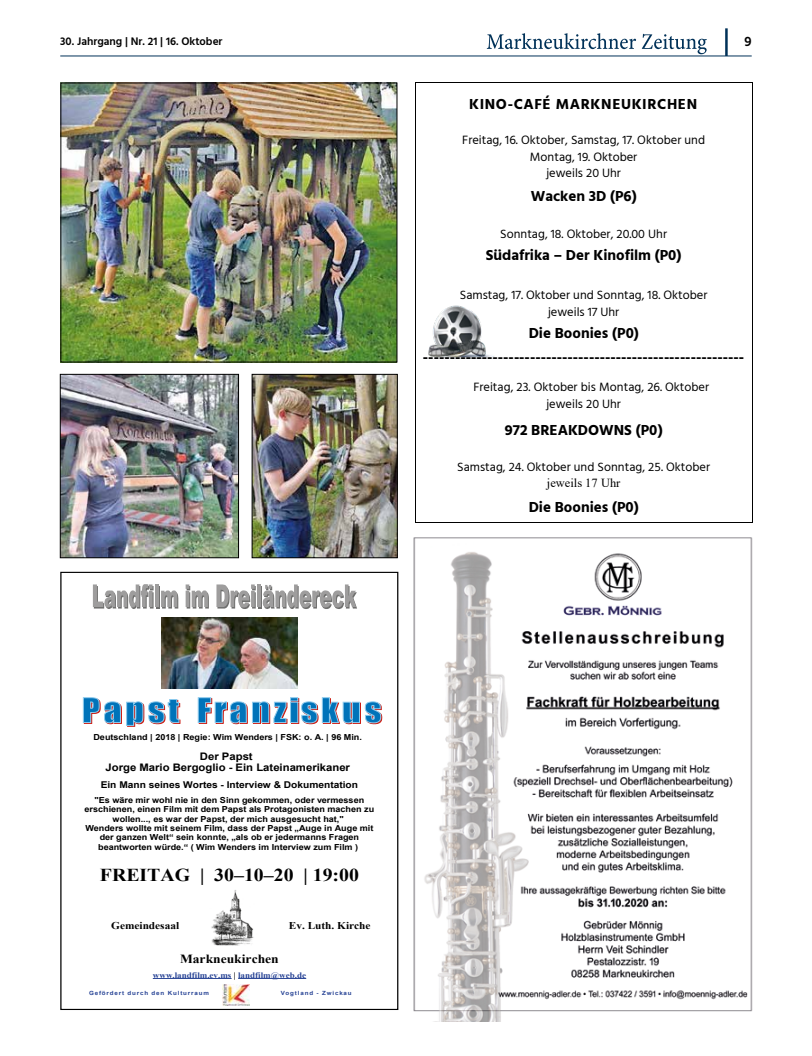
<style>
.page{position:relative;width:812px;height:1056px;background:#fff}
.page>*{position:absolute;margin:0;border:0;box-sizing:border-box;transform-origin:0 0}
.t1{font:700 18.12px "Times New Roman";color:#000;scale:1.09 1}
.t2{font:700 14.88px/23.8px "Hind Madurai";color:#000;text-align:center}
.t3{font:700 14.88px "Hind Madurai";letter-spacing:.035em;color:#000}
.t4{font:600 13.75px "Hind Madurai";color:#000}
.t5{font:700 12.5px "Times New Roman";color:#000;scale:1.09 1}
.t6{font:12.38px/17.1px "Hind Madurai";color:#000;text-align:center}
.t7{font:12.38px "Times New Roman";color:#000}
.t8{font:600 11.25px "Hind Madurai";color:#000}
.t9{font:700 10.38px/11.6px "Arial";color:#000;text-align:center;scale:1.09 1}
.t10{font:700 10.38px "Times New Roman";color:#000;scale:1.09 1}
.t11{font:700 9.38px "Arial";color:#000;scale:1.09 1}
.t12{font:700 8.25px/9.2px "Arial";color:#000;text-align:center;scale:1.09 1}
.t13{font:700 8.25px "Times New Roman";color:#274395;scale:1.09 1}
.t14{font:700 5.75px "Arial";letter-spacing:.135em;color:#274395;scale:1.09 1}
.s1{color:#000}
</style>
<div class="page">
<img style="left:254px;top:376px;width:141px;height:180px">
<div style="left:252px;top:374px;width:145px;height:184px;border:1px solid #000"></div>
<img style="left:62px;top:85px;width:333px;height:275px">
<img style="left:62px;top:376px;width:175px;height:180px">
<div style="left:60px;top:374px;width:179px;height:184px;border:1px solid #000"></div>
<img style="left:428px;top:305px;width:67px;height:54px">
<hr style="left:415px;top:83px;width:336px;height:1px;background:#000">
<svg style="left:415px;top:84px;width:1px;height:95px"></svg>
<hr style="left:415px;top:179px;width:1px;height:46px;background:#000">
<hr style="left:751px;top:179px;width:1px;height:46px;background:#000">
<svg style="left:415px;top:225px;width:1px;height:122px"></svg>
<hr style="left:415px;top:347px;width:1px;height:31px;background:#000">
<hr style="left:751px;top:347px;width:1px;height:31px;background:#000">
<svg style="left:415px;top:378px;width:1px;height:35px"></svg>
<hr style="left:415px;top:413px;width:1px;height:45px;background:#000">
<hr style="left:751px;top:413px;width:1px;height:45px;background:#000">
<svg style="left:415px;top:458px;width:1px;height:32px"></svg>
<hr style="left:415px;top:522px;width:336px;height:1px;background:#000">
<hr style="left:415px;top:490px;width:1px;height:32px;background:#000">
<hr style="left:751px;top:490px;width:1px;height:32px;background:#000">
<hr style="left:153px;top:978px;width:78px;height:1px;background:#274395">
<hr style="left:238px;top:978px;width:68px;height:1px;background:#274395">
<svg style="left:93px;top:584px;width:60px;height:25px"></svg>
<hr style="left:156px;top:586px;width:4px;height:23px;background:#70706f">
<hr style="left:155px;top:584px;width:4px;height:23px;background:#9e9d9d">
<svg style="left:161px;top:590px;width:17px;height:19px"></svg>
<svg style="left:185px;top:584px;width:24px;height:25px"></svg>
<svg style="left:216px;top:584px;width:40px;height:25px"></svg>
<hr style="left:258px;top:586px;width:4px;height:23px;background:#70706f">
<hr style="left:257px;top:584px;width:4px;height:23px;background:#9e9d9d">
<svg style="left:263px;top:584px;width:94px;height:25px"></svg>
<svg style="left:82px;top:684px;width:99px;height:43px"></svg>
<svg style="left:197px;top:684px;width:185px;height:41px"></svg>
<img style="left:211px;top:890px;width:43px;height:56px">
<img style="left:222px;top:984px;width:27px;height:21px">
<img style="left:162px;top:618px;width:135px;height:70px">
<div style="left:60px;top:572px;width:338px;height:438px;border:1px solid #000"></div>
<img style="left:413px;top:537px;width:340px;height:484px">
<svg style="left:487px;top:33px;width:219px;height:21px"></svg>
<hr style="left:60px;top:56px;width:691px;height:1px;background:#003158">
<hr style="left:725px;top:28px;width:2px;height:28px;background:#003158">
<h3 class="t8" style="left:60px;top:35px;width:164px">30. Jahrgang | Nr. 21 | 16. Oktober</h3>
<h3 class="t4" style="left:744px;top:32px;width:9px">9</h3>
<h2 class="t3" style="left:469px;top:94px;width:229px">KINO-CAFÉ MARKNEUKIRCHEN</h2>
<h3 class="t6" style="left:462px;top:132px;width:244px">Freitag, 16. Oktober, Samstag, 17. Oktober und<br>Montag, 19. Oktober</h3>
<h3 class="t6" style="left:546px;top:165px;width:76px">jeweils 20 Uhr</h3>
<h2 class="t2" style="left:530px;top:185px;width:107px">Wacken 3D (P6)</h2>
<h3 class="t6" style="left:500px;top:226px;width:168px">Sonntag, 18. Oktober, 20.00 Uhr</h3>
<h2 class="t2" style="left:485px;top:244px;width:197px">Südafrika – Der Kinofilm (P0)</h2>
<h3 class="t6" style="left:459px;top:287px;width:249px">Samstag, 17. Oktober und Sonntag, 18. Oktober jeweils 17 Uhr</h3>
<h2 class="t2" style="left:423px;top:322px;width:323px">Die Boonies (P0) ------------------------------------------------------------</h2>
<h3 class="t6" style="left:546px;top:379px;width:164px;text-align:left;text-indent:-73px">Freitag, 23. Oktober bis Montag, 26. Oktober jeweils 20 Uhr</h3>
<h2 class="t2" style="left:505px;top:418px;width:159px">972 BREAKDOWNS (P0)</h2>
<h3 class="t6" style="left:457px;top:459px;width:254px">Samstag, 24. Oktober und Sonntag, 25. Oktober</h3>
<h3 class="t7" style="left:547px;top:474px;width:75px">jeweils 17 Uhr</h3>
<h2 class="t2" style="left:528px;top:496px;width:112px">Die Boonies (P0)</h2>
<p class="t12" style="left:93px;top:733px;width:248px">Deutschland | 2018 | Regie: Wim Wenders | FSK: o. A. | 96 Min.</p>
<p class="t9" style="left:105px;top:751px;width:226px">Der Papst<br>Jorge Mario Bergoglio - Ein Lateinamerikaner</p>
<p class="t11" style="left:101px;top:781px;width:237px">Ein Mann seines Wortes - Interview &amp; Dokumentation</p>
<p class="t12" style="left:85px;top:796px;width:267px">"Es wäre mir wohl nie in den Sinn gekommen, oder vermessen erschienen, einen Film mit dem Papst als Protagonisten machen zu wollen..., es war der Papst, der mich ausgesucht hat,"<br>Wenders wollte mit seinem Film, dass der Papst „Auge in Auge mit der ganzen Welt“ sein konnte, „als ob er jedermanns Fragen beantworten würde.“ ( Wim Wenders im Interview zum Film )</p>
<h1 class="t1" style="left:100px;top:869px;width:239px">FREITAG | 30–10–20 | 19:00</h1>
<p class="t10" style="left:111px;top:922px;width:64px">Gemeindesaal</p>
<p class="t10" style="left:289px;top:922px;width:76px">Ev. Luth. Kirche</p>
<h3 class="t5" style="left:180px;top:955px;width:92px">Markneukirchen</h3>
<p class="t13" style="left:153px;top:972px;width:142px">www.landfilm.ev.ms <span class="s1">|</span> landfilm@web.de</p>
<p class="t14" style="left:89px;top:991px;width:111px">Gefördert durch den Kulturraum</p>
<p class="t14" style="left:280px;top:991px;width:67px">Vogtland - Zwickau</p>
</div>
